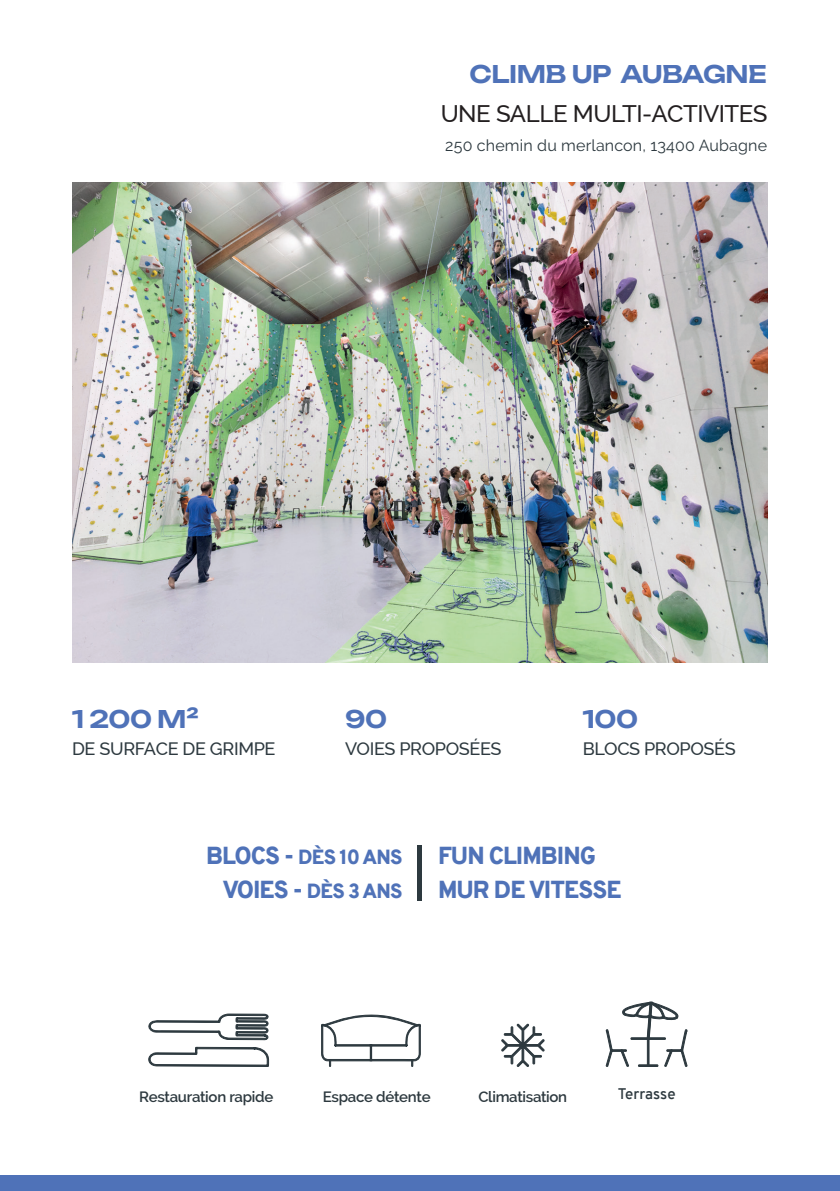
<style>
.page{position:relative;width:840px;height:1191px;background:#fff}
.page>*{position:absolute;margin:0;border:0;box-sizing:border-box;transform-origin:0 0}
.t1{font:24px "Unbounded";letter-spacing:-.02em;color:#4f72b8}
.t2{font:500 24px "Raleway";letter-spacing:-.02em;color:#231f20}
.t3{font:900 24px/34px "Overpass";letter-spacing:-.04em;color:#4f72b8}
.t4{font:900 20px/34px "Overpass";letter-spacing:-.04em;color:#4f72b8;text-align:right}
.t5{font:500 18px "Raleway";letter-spacing:-.02em;color:#2d393f}
.t6{font:16px "Raleway";letter-spacing:.01em;color:#2d393f}
.t7{font:600 15px "Raleway";letter-spacing:-.02em;color:#2d393f}
.t8{font:600 15px "Overpass";color:#2d393f}
.s1{font-size:24px}
</style>
<div class="page">
<img style="left:72px;top:183px;width:695px;height:479px">
<div style="left:0;top:1175px;width:839px;height:16px;background:#4f72b8"></div>
<div style="left:417px;top:846px;width:5px;height:55px;background:#2d393f"></div>
<svg style="left:148px;top:1046px;width:121px;height:21px"></svg>
<svg style="left:148px;top:1013px;width:121px;height:27px"></svg>
<svg style="left:501px;top:1023px;width:43px;height:44px"></svg>
<svg style="left:321px;top:1014px;width:99px;height:52px"></svg>
<svg style="left:605px;top:1001px;width:82px;height:66px"></svg>
<h1 class="t1" style="left:469px;top:55px;width:299px">CLIMB UP AUBAGNE</h1>
<h1 class="t2" style="left:440px;top:99px;width:328px">UNE SALLE MULTI-ACTIVITES</h1>
<p class="t6" style="left:445px;top:136px;width:323px">250 chemin du merlancon, 13400 Aubagne</p>
<h1 class="t1" style="left:72px;top:700px;width:128px">1 200 M²</h1>
<h1 class="t1" style="left:345px;top:700px;width:43px">90</h1>
<h1 class="t1" style="left:582px;top:700px;width:57px">100</h1>
<p class="t5" style="left:72px;top:738px;width:205px">DE SURFACE DE GRIMPE</p>
<p class="t5" style="left:345px;top:738px;width:158px">VOIES PROPOSÉES</p>
<p class="t5" style="left:582px;top:738px;width:154px">BLOCS PROPOSÉS</p>
<p class="t4" style="left:206px;top:840px;width:198px"><span class="s1">BLOCS -</span> DÈS 10 ANS<br><span class="s1">VOIES -</span> DÈS 3 ANS</p>
<h1 class="t3" style="left:438px;top:838px;width:185px">FUN CLIMBING<br>MUR DE VITESSE</h1>
<p class="t7" style="left:139px;top:1087px;width:136px">Restauration rapide</p>
<p class="t7" style="left:322px;top:1087px;width:109px">Espace détente</p>
<p class="t7" style="left:478px;top:1087px;width:90px">Climatisation</p>
<p class="t8" style="left:617px;top:1082px;width:59px">Terrasse</p>
</div>
